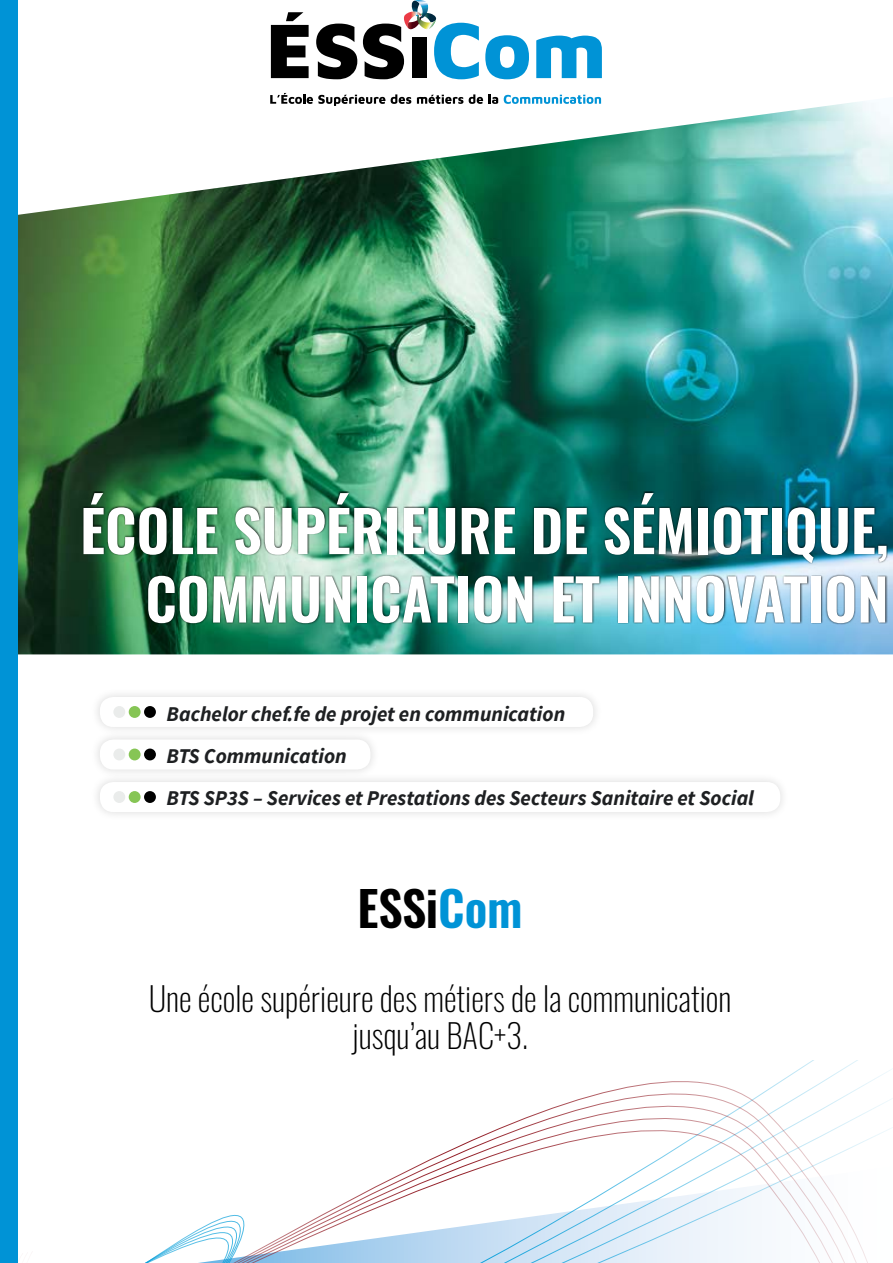
<style>
.page{position:relative;width:893px;height:1263px;background:#fff}
.page>*{position:absolute;margin:0;border:0;box-sizing:border-box;transform-origin:0 0}
.t1{font:600 57px/68.4px "Oswald";color:#fff;text-align:right}
.t2{font:600 48px "Oswald";color:#000}
.t3{font:200 33px/36.3px "Oswald";color:#000;text-align:center}
.t4{font:italic 700 21px/42px "Source Sans Pro";color:#1e2022}
.s1{color:#0093d6}
</style>
<div class="page">
<img style="left:17px;top:97px;width:876px;height:557px">
<div style="left:82px;top:491px;width:806px;height:133px;background:#000;opacity:.75"></div>
<svg style="left:271px;top:12px;width:38px;height:66px"></svg>
<svg style="left:316px;top:24px;width:41px;height:55px"></svg>
<svg style="left:485px;top:35px;width:44px;height:44px"></svg>
<svg style="left:536px;top:36px;width:66px;height:42px"></svg>
<svg style="left:363px;top:0;width:116px;height:79px"></svg>
<svg style="left:270px;top:93px;width:115px;height:13px"></svg>
<svg style="left:391px;top:94px;width:20px;height:10px"></svg>
<svg style="left:417px;top:95px;width:46px;height:9px"></svg>
<svg style="left:469px;top:94px;width:14px;height:10px"></svg>
<svg style="left:489px;top:95px;width:9px;height:9px"></svg>
<svg style="left:504px;top:95px;width:97px;height:9px"></svg>
<svg style="left:17px;top:1060px;width:876px;height:203px"></svg>
<div style="left:90px;top:688px;width:512px;height:48px;background:#f7f7f7"></div>
<div style="left:100px;top:697px;width:493px;height:30px;background:#fff;border-radius:13px"></div>
<div style="left:113px;top:706px;width:12px;height:12px;background:#eaeceb;border-radius:50%"></div>
<div style="left:129px;top:706px;width:12px;height:12px;background:#86c555;border-radius:50%"></div>
<div style="left:144px;top:706px;width:12px;height:12px;background:#000;border-radius:50%"></div>
<div style="left:90px;top:730px;width:289px;height:49px;background:#f7f7f7"></div>
<div style="left:100px;top:739px;width:270px;height:30px;background:#fff;border-radius:13px"></div>
<div style="left:90px;top:773px;width:700px;height:48px;background:#f8f8f8"></div>
<div style="left:100px;top:782px;width:680px;height:30px;background:#fff;border-radius:13px"></div>
<div style="left:113px;top:748px;width:12px;height:12px;background:#eaeceb;border-radius:50%"></div>
<div style="left:129px;top:748px;width:12px;height:12px;background:#86c555;border-radius:50%"></div>
<div style="left:144px;top:748px;width:12px;height:12px;background:#000;border-radius:50%"></div>
<div style="left:113px;top:791px;width:12px;height:12px;background:#eaeceb;border-radius:50%"></div>
<div style="left:129px;top:791px;width:12px;height:12px;background:#86c555;border-radius:50%"></div>
<div style="left:144px;top:791px;width:12px;height:12px;background:#000;border-radius:50%"></div>
<div style="left:0;top:0;width:17px;height:1263px;background:#0093d6"></div>
<h1 class="t1" style="left:80px;top:491px;width:810px">ÉCOLE SUPÉRIEURE DE SÉMIOTIQUE,<br>COMMUNICATION ET INNOVATION</h1>
<p class="t4" style="left:167px;top:692px;width:589px">Bachelor chef.fe de projet en communication<br>BTS Communication<br>BTS SP3S – Services et Prestations des Secteurs Sanitaire et Social</p>
<h2 class="t2" style="left:358px;top:865px;width:167px">ESSi<span class="s1">Com</span></h2>
<h3 class="t3" style="left:149px;top:977px;width:584px">Une école supérieure des métiers de la communication jusqu’au BAC+3.</h3>
</div>
